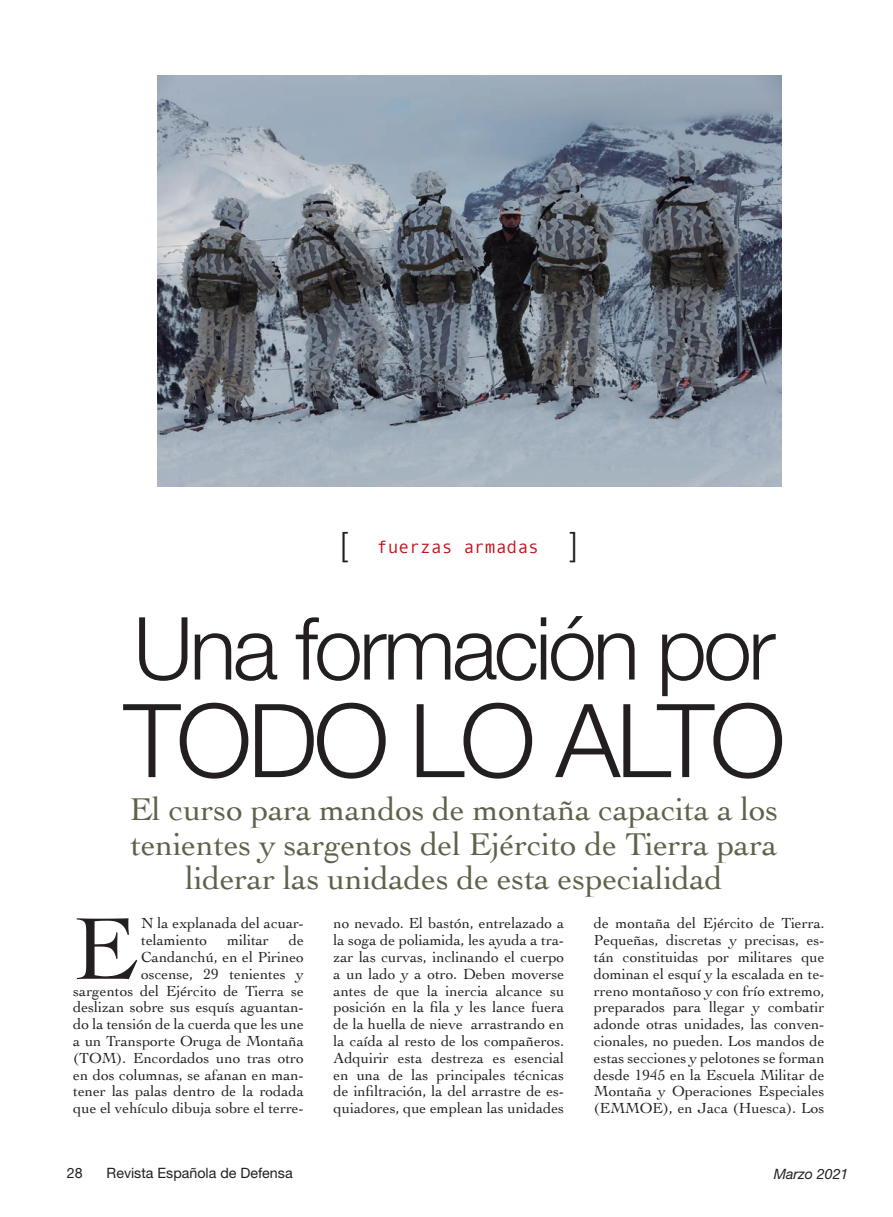
<style>
.page{position:relative;width:893px;height:1217px;background:#fff}
.page>*{position:absolute;margin:0;border:0;box-sizing:border-box;transform-origin:0 0}
.Texto_general{font:300 102px "Helvetica Neue";letter-spacing:-.04em;color:#231f20}
.Texto_general-2{font:92.4px "Cochin";color:#231f20}
.Texto_general-3{font:300 87px "Helvetica Neue";letter-spacing:-.04em;color:#231f20}
.Entradilla{font:33px/34.5px "Cochin";letter-spacing:-.005em;color:#60614b;text-align:center}
.t1{font:300 33px "Helvetica Neue";color:#231f20}
.t2{font:18px "Monotypecom";color:#c4121a}
.Texto_general-4{font:15.3px/16.8px "Cochin";color:#231f20;text-align:justify}
.t3{font:14.25px "Helvetica Neue";color:#231f20}
.t4{font:italic 14.25px "Helvetica Neue";color:#231f20}
.s1{font-family:"Helvetica Neue";font-weight:300;font-size:33px;color:#231f20}
</style>
<div class="page">
<img style="left:157px;top:76px;width:625px;height:410px">
<p class="t1" style="left:340px;top:523px;width:9px">[</p>
<p class="t2" style="left:377px;top:536px;width:202px">fuerzas armadas <span class="s1">]</span></p>
<p class="Texto_general-3" style="left:133px;top:595px;width:644px">Una formación por</p>
<p class="Texto_general" style="left:124px;top:678px;width:663px">TODO LO ALTO</p>
<p class="Entradilla" style="left:130px;top:790px;width:650px">El curso para mandos de montaña capacita a los tenientes y sargentos del Ejército de Tierra para liderar las unidades de esta especialidad</p>
<p class="Texto_general-2" style="left:73px;top:886px;width:65px">E</p>
<p class="Texto_general-4" style="left:141px;top:914px;width:164px">N la explanada del acuar&shy;telamiento</p>
<p class="Texto_general-4" style="left:73px;top:930px;width:232px;text-align:right">de<br>Candanchú, en el Pirineo<br>oscense, 29 tenientes y<br>sargentos del Ejército de Tierra se deslizan sobre sus esquís aguantan&shy;do la tensión de la cuerda que les une a un Transporte Oruga de Montaña (TOM). Encordados uno tras otro en dos columnas, se afanan en man&shy;tener las palas dentro de la rodada que el vehículo dibuja sobre el terre-</p>
<p class="Texto_general-4" style="left:227px;top:930px;width:43px">militar</p>
<p class="Texto_general-4" style="left:334px;top:914px;width:232px">no nevado. El bastón, entrelazado a la soga de poliamida, les ayuda a tra&shy;zar las curvas, inclinando el cuerpo a un lado y a otro. Deben moverse antes de que la inercia alcance su posición en la fila y les lance fuera de la huella de nieve arrastrando en la caída al resto de los compañeros.<br>Adquirir esta destreza es esencial en una de las principales técnicas de infiltración, la del arrastre de es&shy;quiadores, que emplean las unidades</p>
<p class="Texto_general-4" style="left:594px;top:914px;width:232px">de montaña del Ejército de Tierra.<br>Pequeñas, discretas y precisas, es&shy;tán constituidas por militares que dominan el esquí y la escalada en te&shy;rreno montañoso y con frío extremo, preparados para llegar y combatir adonde otras unidades, las conven&shy;cionales, no pueden. Los mandos de estas secciones y pelotones se forman desde 1945 en la Escuela Militar de Montaña y Operaciones Especiales (EMMOE), en Jaca (Huesca). Los</p>
<p class="t3" style="left:67px;top:1164px;width:17px">28</p>
<p class="t3" style="left:107px;top:1164px;width:188px">Revista Española de Defensa</p>
<p class="t4" style="left:774px;top:1164px;width:76px">Marzo 2021</p>
</div>
